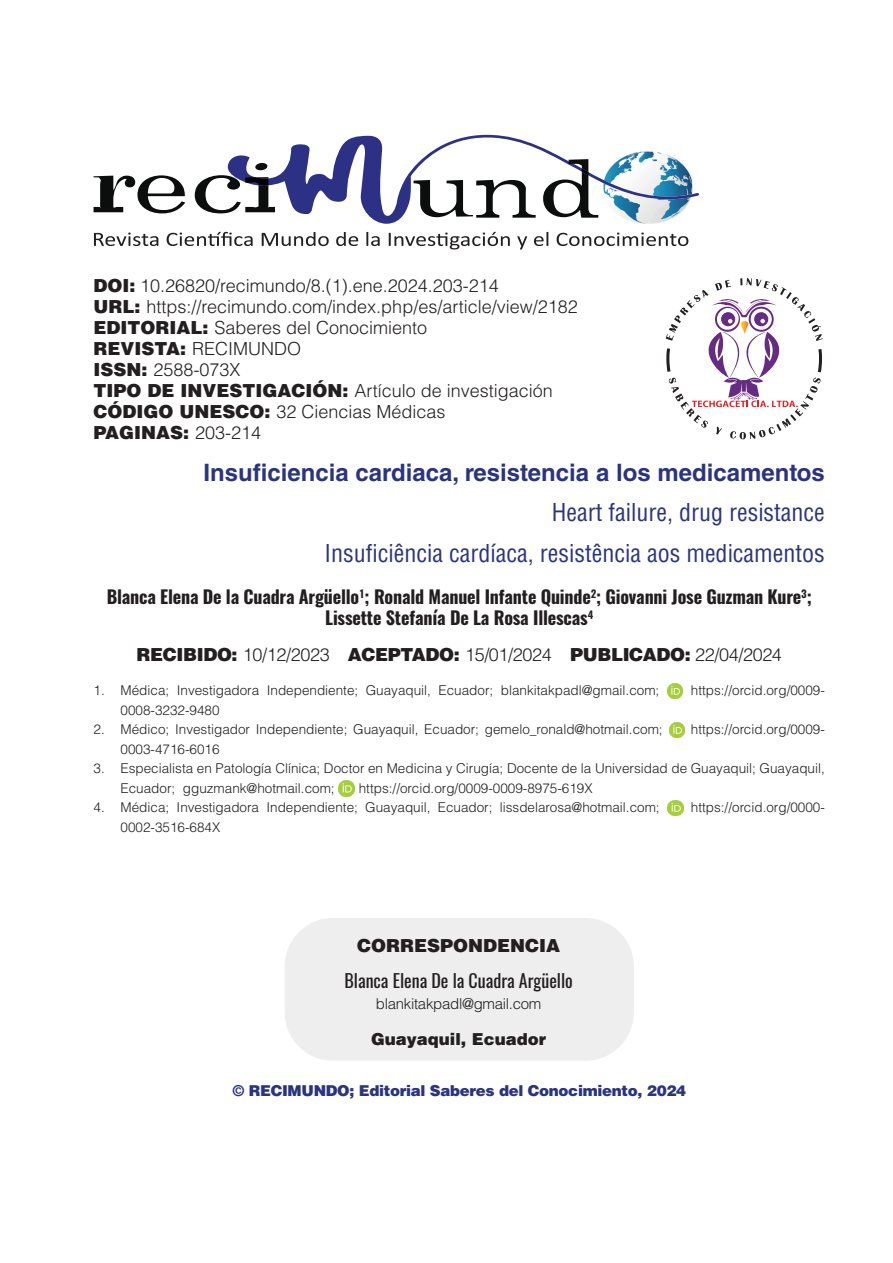
<style>
.page{position:relative;width:893px;height:1263px;background:#fff}
.page>*{position:absolute;margin:0;border:0;box-sizing:border-box;transform-origin:0 0}
.t1{font:condensed 24px "Helvetica LT Std";color:#2b3481}
.t2{font:700 24px "Helvetica LT Std";color:#2b3481}
.t3{font:300 18px "Helvetica LT Std";color:#231f20}
.t4{font:700 18px/21px "Oswald";letter-spacing:-.01em;color:#231f20;text-align:center}
.t5{font:300 18px "Helvetica LT Std";letter-spacing:-.02em;color:#231f20}
.t6{font:900 18px "Helvetica LT Std";color:#231f20}
.t7{font:18px "Oswald";color:#231f20}
.t8{font:900 16.5px "Helvetica LT Std";color:#231f20}
.t9{font:900 15px "Helvetica LT Std";letter-spacing:-.02em;color:#2b3481}
.t10{font:300 15px "Helvetica LT Std";letter-spacing:-.02em;color:#231f20}
.t11{font:300 13.5px/19.5px "Helvetica LT Std";color:#231f20}
.s1{font-weight:900}
.s2{font-weight:300}
</style>
<div class="page">
<svg style="left:94px;top:175px;width:91px;height:38px"></svg>
<svg style="left:195px;top:134px;width:504px;height:90px"></svg>
<svg style="left:94px;top:233px;width:64px;height:13px"></svg>
<svg style="left:167px;top:232px;width:86px;height:14px"></svg>
<svg style="left:262px;top:232px;width:67px;height:14px"></svg>
<svg style="left:336px;top:232px;width:22px;height:14px"></svg>
<svg style="left:366px;top:232px;width:14px;height:14px"></svg>
<svg style="left:389px;top:232px;width:121px;height:17px"></svg>
<svg style="left:517px;top:236px;width:10px;height:13px"></svg>
<svg style="left:534px;top:232px;width:14px;height:14px"></svg>
<svg style="left:557px;top:233px;width:131px;height:13px"></svg>
<img style="left:667px;top:683px;width:16px;height:16px">
<img style="left:669px;top:722px;width:16px;height:16px">
<img style="left:339px;top:781px;width:15px;height:15px">
<img style="left:667px;top:800px;width:16px;height:16px">
<div style="left:285px;top:918px;width:349px;height:143px;background:#edeeed;border-radius:49px"></div>
<svg style="left:666px;top:278px;width:157px;height:161px"></svg>
<p class="t3" style="left:94px;top:274px;width:407px"><span class="s1">DOI:</span> 10.26820/recimundo/8.(1).ene.2024.203-214</p>
<p class="t3" style="left:94px;top:295px;width:486px"><span class="s1">URL:</span> https://recimundo.com/index.php/es/article/view/2182</p>
<p class="t3" style="left:94px;top:316px;width:335px"><span class="s1">EDITORIAL:</span> Saberes del Conocimiento</p>
<p class="t3" style="left:94px;top:337px;width:209px"><span class="s1">REVISTA:</span> RECIMUNDO</p>
<p class="t3" style="left:94px;top:358px;width:149px"><span class="s1">ISSN:</span> 2588-073X</p>
<p class="t3" style="left:94px;top:379px;width:461px"><span class="s1">TIPO DE INVESTIGACIÓN:</span> Artículo de investigación</p>
<p class="t3" style="left:94px;top:400px;width:354px"><span class="s1">CÓDIGO UNESCO:</span> 32 Ciencias Médicas</p>
<p class="t6" style="left:94px;top:420px;width:169px">PAGINAS: <span class="s2">203-214</span></p>
<p class="t2" style="left:203px;top:457px;width:623px">Insuficiencia cardiaca, resistencia a los medicamentos</p>
<p class="t1" style="left:552px;top:497px;width:275px">Heart failure, drug resistance</p>
<p class="t1" style="left:324px;top:538px;width:502px">Insuficiência cardíaca, resistência aos medicamentos</p>
<p class="t4" style="left:107px;top:587px;width:707px">Blanca Elena De la Cuadra Argüello<sup>1</sup>; Ronald Manuel Infante Quinde<sup>2</sup>; Giovanni Jose Guzman Kure<sup>3</sup>;<br>Lissette Stefanía De La Rosa Illescas<sup>4</sup></p>
<p class="t5" style="left:137px;top:643px;width:647px"><span class="s1">RECIBIDO:</span> 10/12/2023 <span class="s1">ACEPTADO:</span> 15/01/2024 <span class="s1">PUBLICADO:</span> 22/04/2024</p>
<p class="t11" style="left:94px;top:680px;width:567px">1. Médica; Investigadora Independiente; Guayaquil, Ecuador; blankitakpadl@gmail.com;</p>
<p class="t11" style="left:691px;top:680px;width:136px">https://orcid.org/0009-</p>
<p class="t11" style="left:121px;top:700px;width:101px">0008-3232-9480</p>
<p class="t11" style="left:94px;top:719px;width:571px">2. Médico; Investigador Independiente; Guayaquil, Ecuador; gemelo_ronald@hotmail.com;</p>
<p class="t11" style="left:691px;top:719px;width:136px">https://orcid.org/0009-</p>
<p class="t11" style="left:121px;top:739px;width:101px">0003-4716-6016</p>
<p class="t11" style="left:121px;top:758px;width:706px;text-indent:-27px">3. Especialista en Patología Clínica; Doctor en Medicina y Cirugía; Docente de la Universidad de Guayaquil; Guayaquil,<br>Ecuador; gguzmank@hotmail.com;</p>
<p class="t11" style="left:359px;top:778px;width:235px">https://orcid.org/0009-0009-8975-619X</p>
<p class="t11" style="left:94px;top:797px;width:568px">4. Médica; Investigadora Independiente; Guayaquil, Ecuador; lissdelarosa@hotmail.com;</p>
<p class="t11" style="left:691px;top:797px;width:136px">https://orcid.org/0000-</p>
<p class="t11" style="left:121px;top:817px;width:101px">0002-3516-684X</p>
<p class="t6" style="left:357px;top:934px;width:204px">CORRESPONDENCIA</p>
<p class="t7" style="left:344px;top:965px;width:230px">Blanca Elena De la Cuadra Argüello</p>
<p class="t10" style="left:376px;top:995px;width:167px">blankitakpadl@gmail.com</p>
<p class="t8" style="left:371px;top:1028px;width:177px">Guayaquil, Ecuador</p>
<p class="t9" style="left:232px;top:1080px;width:455px">© RECIMUNDO; Editorial Saberes del Conocimiento, 2024</p>
</div>
